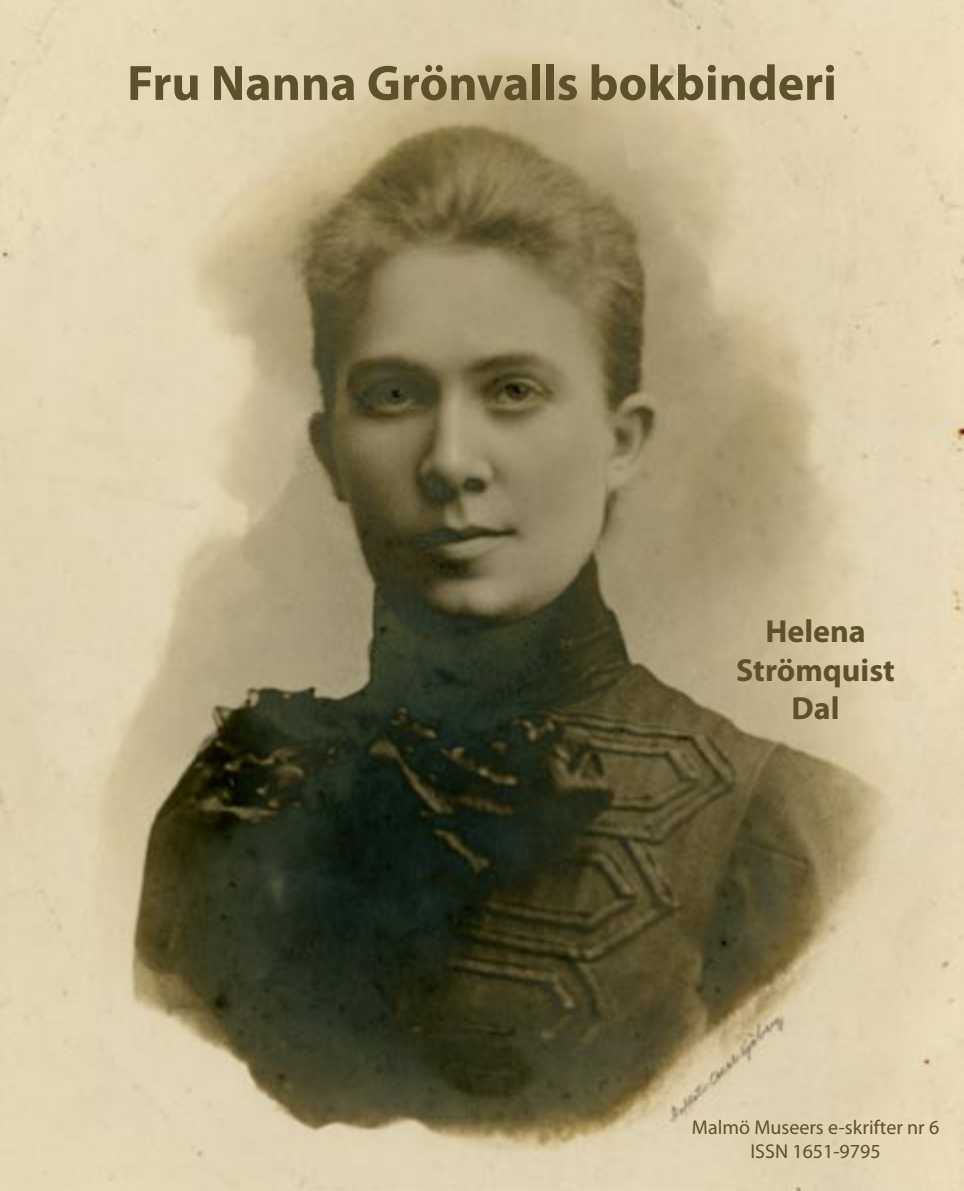
<style>
.page{position:relative;width:964px;height:1191px;background:#fff}
.page>*{position:absolute;margin:0;border:0;box-sizing:border-box;transform-origin:0 0}
.Rubrik_1{font:700 50px "Myriad Pro";color:#5c512b}
.Rubrik_1-2{font:700 32px/38.4px "Myriad Pro";color:#5c512b;text-align:center}
.Rubrik_1-3{font:20px "Myriad Pro";color:#5c512b}
</style>
<div class="page">
<img style="left:0;top:0;width:964px;height:1191px">
<p class="Rubrik_1" style="left:127px;top:55px;width:711px">Fru Nanna Grönvalls bokbinderi</p>
<p class="Rubrik_1-2" style="left:736px;top:612px;width:160px">Helena<br>Strömquist<br>Dal</p>
<p class="Rubrik_1-3" style="left:692px;top:1116px;width:249px">Malmö Museers e-skrifter nr 6</p>
<p class="Rubrik_1-3" style="left:750px;top:1140px;width:132px">ISSN 1651-9795</p>
</div>
